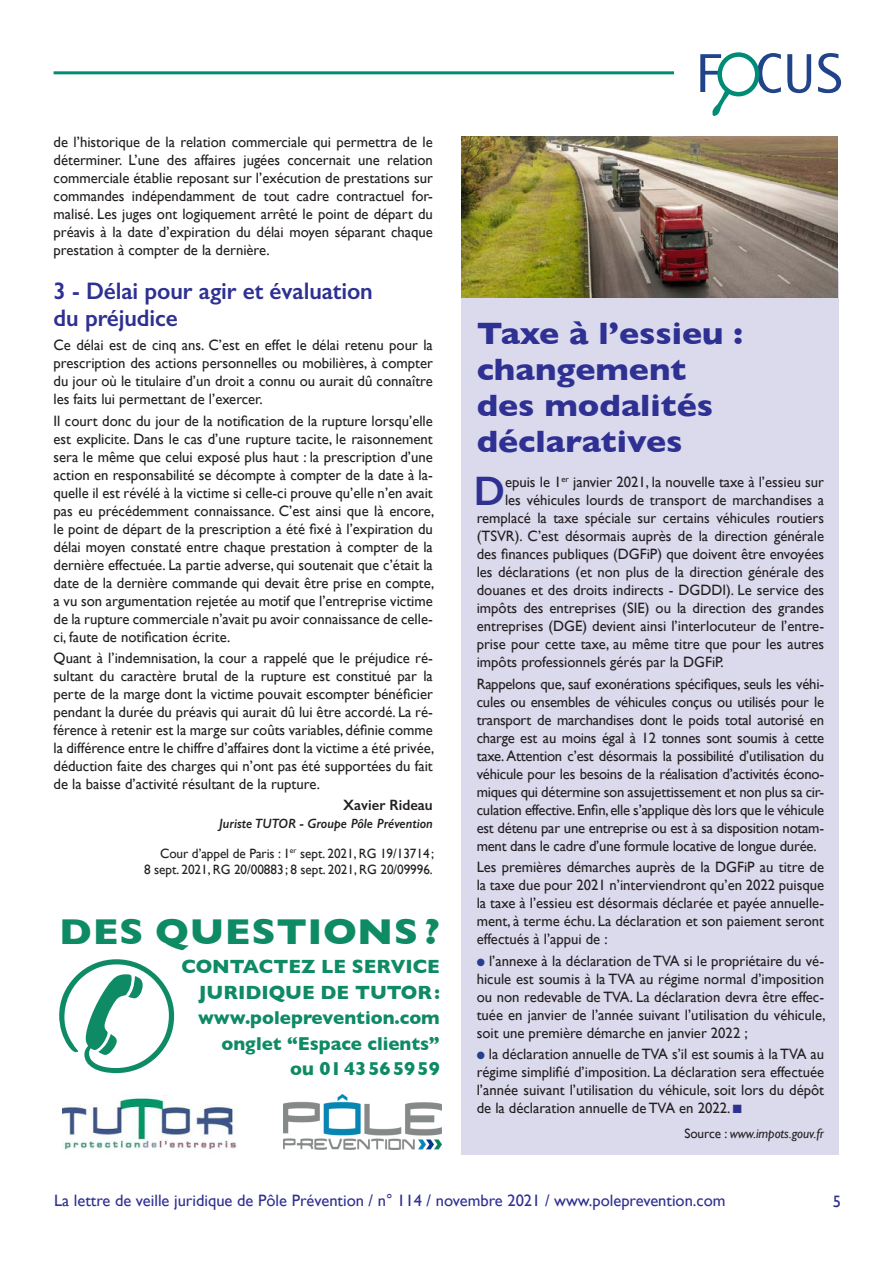
<style>
.page{position:relative;width:893px;height:1263px;background:#fff}
.page>*{position:absolute;margin:0;border:0;box-sizing:border-box;transform-origin:0 0}
.t1{font:600 41.4px "Gill Sans";color:#2e3092}
.t2{font:700 36.6px "Gill Sans";letter-spacing:.015em;color:#0e8a65;scale:1.09 1}
.t3{font:700 31.5px/36px "Gill Sans";color:#2e3092;scale:1.07 1}
.t4{font:600 24px/27px "Gill Sans";letter-spacing:-.005em;color:#2e3092}
.t5{font:700 19.5px/25.5px "Gill Sans";color:#0e8a65;text-align:right}
.t6{font:700 19.05px/25.5px "Gill Sans";color:#0e8a65;text-align:right}
.t7{font:16.5px "Gill Sans";color:#2e3092}
.t8{font:15px/18px "Gill Sans";color:#231f20;text-align:justify}
.t9{font:600 15px "Gill Sans";color:#231f20}
.t10{font:13.5px/16.5px "Gill Sans";letter-spacing:-.005em;color:#231f20;text-align:right}
.t11{font:italic 600 13.5px "Gill Sans";color:#231f20}
.t12{font:italic 13.5px "Gill Sans";letter-spacing:-.005em;color:#231f20}
.s1{color:#253f8e}
.s2{color:#2e3092}
.s3{font-style:normal}
</style>
<div class="page">
<hr style="left:54px;top:71px;width:620px;height:3px;background:#008b76">
<div style="left:717px;top:52px;width:42px;height:44px;border:4px solid #008b76;border-radius:50%"></div>
<svg style="left:700px;top:53px;width:141px;height:63px"></svg>
<img style="left:283px;top:1094px;width:158px;height:55px">
<img style="left:62px;top:1095px;width:174px;height:55px">
<div style="left:462px;top:272px;width:377px;height:882px;background:#dbd9ec"></div>
<img style="left:462px;top:136px;width:376px;height:162px">
<p class="t8" style="left:54px;top:133px;width:381px">de l’historique de la relation commerciale qui permettra de le déterminer. L’une des affaires jugées concernait une relation commerciale établie reposant sur l’exécution de prestations sur commandes indépendamment de tout cadre contractuel for&shy;malisé. Les juges ont logiquement arrêté le point de départ du préavis à la date d’expiration du délai moyen séparant chaque prestation à compter de la dernière.</p>
<p class="t4" style="left:54px;top:277px;width:321px">3 - Délai pour agir et évaluation du préjudice</p>
<p class="t8" style="left:54px;top:336px;width:381px">Ce délai est de cinq ans. C’est en effet le délai retenu pour la prescription des actions personnelles ou mobilières, à compter du jour où le titulaire d’un droit a connu ou aurait dû connaître les faits lui permettant de l’exercer.</p>
<p class="t8" style="left:54px;top:411px;width:382px">Il court donc du jour de la notification de la rupture lorsqu’elle est explicite. Dans le cas d’une rupture tacite, le raisonnement sera le même que celui exposé plus haut : la prescription d’une action en responsabilité se décompte à compter de la date à la&shy;quelle il est révélé à la victime si celle-ci prouve qu’elle n’en avait pas eu précédemment connaissance. C’est ainsi que là encore, le point de départ de la prescription a été fixé à l’expiration du délai moyen constaté entre chaque prestation à compter de la dernière effectuée. La partie adverse, qui soutenait que c’était la date de la dernière commande qui devait être prise en compte, a vu son argumentation rejetée au motif que l’entreprise victime de la rupture commerciale n’avait pu avoir connaissance de celle&shy;ci, faute de notification écrite.</p>
<p class="t8" style="left:54px;top:649px;width:382px">Quant à l’indemnisation, la cour a rappelé que le préjudice ré&shy;sultant du caractère brutal de la rupture est constitué par la perte de la marge dont la victime pouvait escompter bénéficier pendant la durée du préavis qui aurait dû lui être accordé. La ré&shy;férence à retenir est la marge sur coûts variables, définie comme la différence entre le chiffre d’affaires dont la victime a été privée, déduction faite des charges qui n’ont pas été supportées du fait de la baisse d’activité résultant de la rupture.</p>
<p class="t9" style="left:343px;top:796px;width:91px">Xavier Rideau</p>
<p class="t11" style="left:219px;top:816px;width:215px">Juriste TUTOR - Groupe Pôle Prévention</p>
<p class="t10" style="left:144px;top:845px;width:292px">Cour d’appel de Paris : 1<sup>er</sup> sept. 2021, RG 19/13714;<br>8 sept. 2021, RG 20/00883; 8 sept. 2021, RG 20/09996.</p>
<p class="t2" style="left:59px;top:902px;width:351px">DES QUESTIONS ?</p>
<p class="t5" style="left:181px;top:954px;width:260px">CONTACTEZ LE SERVICE<br>JURIDIQUE DE TUTOR:</p>
<p class="t6" style="left:198px;top:1005px;width:243px">www.poleprevention.com onglet “Espace clients” ou 0143565959</p>
<p class="t3" style="left:477px;top:315px;width:250px">Taxe à l’essieu : changement des modalités déclaratives</p>
<p class="t1" style="left:474px;top:466px;width:33px">D</p>
<p class="t8" style="left:505px;top:473px;width:321px">epuis le 1<sup>er</sup> janvier 2021, la nouvelle taxe à l’essieu sur</p>
<p class="t8" style="left:505px;top:491px;width:321px">les véhicules lourds de transport de marchandises a</p>
<p class="t8" style="left:477px;top:509px;width:349px">remplacé la taxe spéciale sur certains véhicules routiers</p>
<p class="t8" style="left:477px;top:527px;width:349px">(TSVR). C’est désormais auprès de la direction générale</p>
<p class="t8" style="left:477px;top:545px;width:349px">des finances publiques (DGFiP) que doivent être envoyées</p>
<p class="t8" style="left:477px;top:563px;width:349px">les déclarations (et non plus de la direction générale des</p>
<p class="t8" style="left:477px;top:581px;width:349px">douanes et des droits indirects - DGDDI). Le service des</p>
<p class="t8" style="left:477px;top:599px;width:349px">impôts des entreprises (SIE) ou la direction des grandes</p>
<p class="t8" style="left:477px;top:617px;width:349px">entreprises (DGE) devient ainsi l’interlocuteur de l’entre-</p>
<p class="t8" style="left:477px;top:635px;width:349px">prise pour cette taxe, au même titre que pour les autres</p>
<p class="t8" style="left:477px;top:653px;width:249px">impôts professionnels gérés par la DGFiP.</p>
<p class="t8" style="left:477px;top:675px;width:349px">Rappelons que, sauf exonérations spécifiques, seuls les véhi&shy;cules ou ensembles de véhicules conçus ou utilisés pour le transport de marchandises dont le poids total autorisé en charge est au moins égal à 12 tonnes sont soumis à cette taxe. Attention c’est désormais la possibilité d’utilisation du véhicule pour les besoins de la réalisation d’activités écono&shy;miques qui détermine son assujettissement et non plus sa cir&shy;culation effective. Enfin, elle s’applique dès lors que le véhicule est détenu par une entreprise ou est à sa disposition notam&shy;ment dans le cadre d’une formule locative de longue durée.</p>
<p class="t8" style="left:477px;top:858px;width:349px">Les premières démarches auprès de la DGFiP au titre de la taxe due pour 2021 n’interviendront qu’en 2022 puisque la taxe à l’essieu est désormais déclarée et payée annuelle&shy;ment, à terme échu. La déclaration et son paiement seront effectués à l’appui de :</p>
<p class="t8" style="left:477px;top:951px;width:350px"><span class="s1">●</span> l’annexe à la déclaration de TVA si le propriétaire du vé&shy;hicule est soumis à la TVA au régime normal d’imposition ou non redevable de TVA. La déclaration devra être effec&shy;tuée en janvier de l’année suivant l’utilisation du véhicule, soit une première démarche en janvier 2022 ;</p>
<p class="t8" style="left:477px;top:1045px;width:349px"><span class="s1">●</span> la déclaration annuelle de TVA s’il est soumis à la TVA au régime simplifié d’imposition. La déclaration sera effectuée l’année suivant l’utilisation du véhicule, soit lors du dépôt de la déclaration annuelle de TVA en 2022. <span class="s2">■</span></p>
<p class="t12" style="left:684px;top:1126px;width:141px"><span class="s3">Source :</span> www.impots.gouv.fr</p>
<p class="t7" style="left:54px;top:1191px;width:673px">La lettre de veille juridique de Pôle Prévention / n° 114 / novembre 2021 / www.poleprevention.com</p>
<p class="t7" style="left:833px;top:1191px;width:10px">5</p>
</div>
